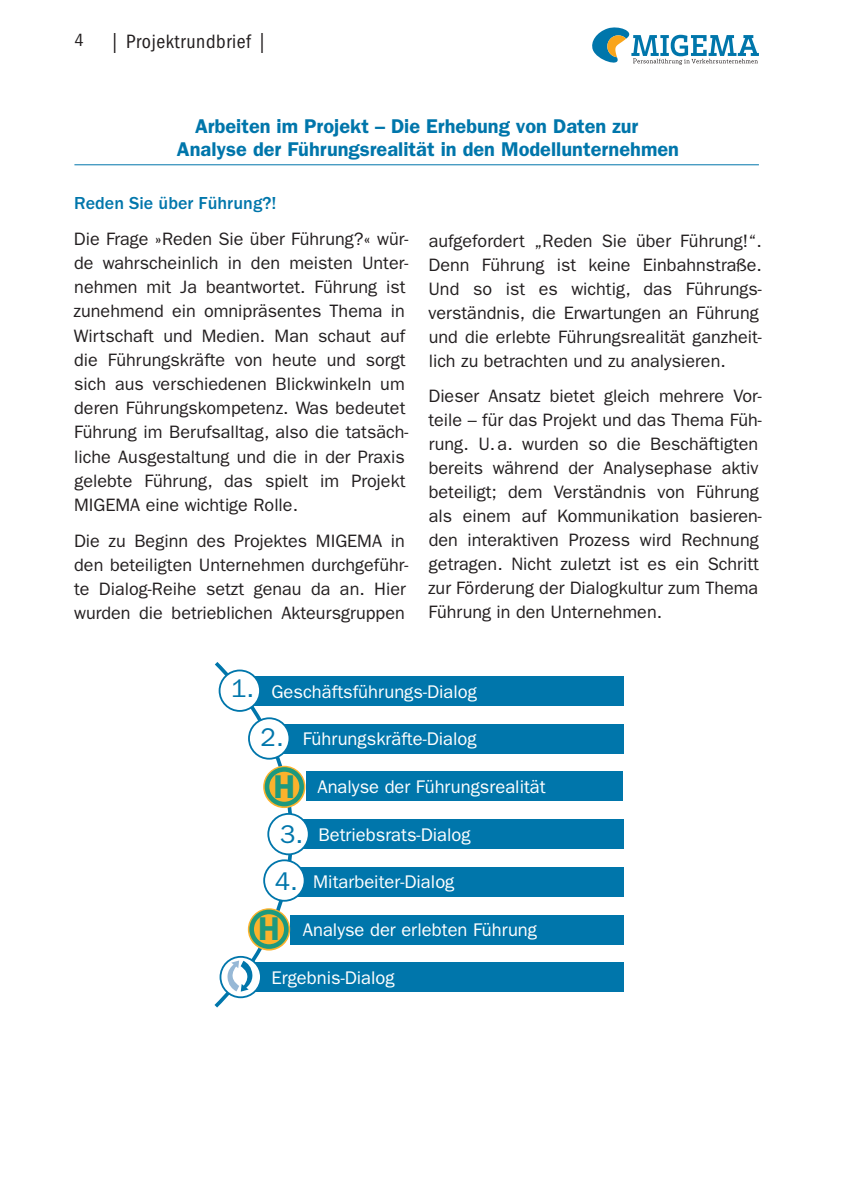
<style>
.page{position:relative;width:845px;height:1202px;background:#fff}
.page>*{position:absolute;margin:0;border:0;box-sizing:border-box;transform-origin:0 0}
.t1{font:600 33px "ITC Franklin Gothic Std";color:#1d997e}
.t2{font:25.8px/46.8px "ITC Franklin Gothic Std";color:#0076ab}
.t3{font:600 20px/23px "ITC Franklin Gothic Std";color:#0076ab}
.t4{font:condensed 20px "ITC Franklin Gothic Std";letter-spacing:.03em;color:#231f20}
.t5{font:18.4px "ITC Franklin Gothic Std";color:#fff}
.t6{font:18px/24.2px "ITC Franklin Gothic Std";color:#231f20}
.t7{font:500 18px "ITC Franklin Gothic Std";color:#0076ab}
.t8{font:condensed 18px "ITC Franklin Gothic Std";color:#231f20}
</style>
<div class="page">
<svg style="left:592px;top:27px;width:167px;height:38px"></svg>
<hr style="left:74px;top:164px;width:685px;height:1px;background:#0076ab">
<div style="left:248px;top:676px;width:376px;height:30px;background:#0076ab"></div>
<div style="left:269px;top:724px;width:355px;height:30px;background:#0076ab"></div>
<div style="left:306px;top:771px;width:316px;height:30px;background:#0076ab"></div>
<div style="left:288px;top:819px;width:336px;height:30px;background:#0076ab"></div>
<div style="left:282px;top:867px;width:342px;height:30px;background:#0076ab"></div>
<div style="left:290px;top:915px;width:334px;height:30px;background:#0076ab"></div>
<div style="left:244px;top:962px;width:380px;height:30px;background:#0076ab"></div>
<div style="left:268px;top:814px;width:41px;height:40px;background:#fff;border-radius:50%"></div>
<div style="left:267px;top:813px;width:43px;height:42px;border:2px solid #0076ab;border-radius:50%"></div>
<svg style="left:264px;top:860px;width:41px;height:41px"></svg>
<div style="left:263px;top:859px;width:42px;height:43px;border:2px solid #0076ab;border-radius:50%"></div>
<svg style="left:264px;top:767px;width:40px;height:40px"></svg>
<div style="left:263px;top:766px;width:42px;height:42px;border:2px solid #fbb22c;border-radius:50%"></div>
<div style="left:265px;top:767px;width:39px;height:39px;border:5px solid #1d997e;border-radius:50%"></div>
<svg style="left:214px;top:662px;width:81px;height:346px"></svg>
<p class="t8" style="left:74px;top:30px;width:11px">4</p>
<p class="t4" style="left:110px;top:30px;width:159px">| Projektrundbrief |</p>
<p class="t3" style="left:177px;top:114px;width:503px;text-indent:18px">Arbeiten im Projekt – Die Erhebung von Daten zur<br>Analyse der Führungsrealität in den Modellunternehmen</p>
<p class="t7" style="left:74px;top:193px;width:204px">Reden Sie über Führung?!</p>
<p class="t6" style="left:74px;top:227px;width:336px">Die Frage »Reden Sie über Führung?« wür&shy;de wahrscheinlich in den meisten Unter&shy;nehmen mit Ja beantwortet. Führung ist zunehmend ein omnipräsentes Thema in Wirtschaft und Medien. Man schaut auf die Führungskräfte von heute und sorgt sich aus verschiedenen Blickwinkeln um deren Führungskompetenz. Was bedeutet Führung im Berufsalltag, also die tatsäch&shy;liche Ausgestaltung und die in der Praxis gelebte Führung, das spielt im Projekt MIGEMA eine wichtige Rolle.</p>
<p class="t6" style="left:74px;top:528px;width:336px">Die zu Beginn des Projektes MIGEMA in den beteiligten Unternehmen durchgeführ&shy;te Dialog-Reihe setzt genau da an. Hier wurden die betrieblichen Akteursgruppen</p>
<p class="t6" style="left:428px;top:229px;width:335px">aufgefordert „Reden Sie über Führung!“.<br>Denn Führung ist keine Einbahnstraße.<br>Und so ist es wichtig, das Führungs&shy;verständnis, die Erwartungen an Führung und die erlebte Führungsrealität ganzheit&shy;lich zu betrachten und zu analysieren.</p>
<p class="t6" style="left:428px;top:384px;width:335px">Dieser Ansatz bietet gleich mehrere Vor&shy;teile – für das Projekt und das Thema Füh&shy;rung. U.a. wurden so die Beschäftigten bereits während der Analysephase aktiv beteiligt; dem Verständnis von Führung als einem auf Kommunikation basieren&shy;den interaktiven Prozess wird Rechnung getragen. Nicht zuletzt ist es ein Schritt zur Förderung der Dialogkultur zum Thema Führung in den Unternehmen.</p>
<h2 class="t2" style="left:231px;top:665px;width:25px">1.</h2>
<p class="t5" style="left:271px;top:681px;width:207px">Geschäftsführungs-Dialog</p>
<p class="t5" style="left:303px;top:729px;width:175px">Führungskräfte-Dialog</p>
<p class="t5" style="left:317px;top:776px;width:230px">Analyse der Führungsrealität</p>
<p class="t5" style="left:318px;top:824px;width:154px">Betriebsrats-Dialog</p>
<p class="t5" style="left:313px;top:871px;width:143px">Mitarbeiter-Dialog</p>
<p class="t5" style="left:303px;top:919px;width:236px">Analyse der erlebten Führung</p>
<p class="t5" style="left:271px;top:967px;width:125px">Ergebnis-Dialog</p>
<h2 class="t2" style="left:261px;top:714px;width:25px">2.</h2>
<h1 class="t1" style="left:273px;top:767px;width:23px">H</h1>
<h2 class="t2" style="left:275px;top:811px;width:30px">3.<br>4.</h2>
<h1 class="t1" style="left:258px;top:909px;width:23px">H</h1>
</div>
